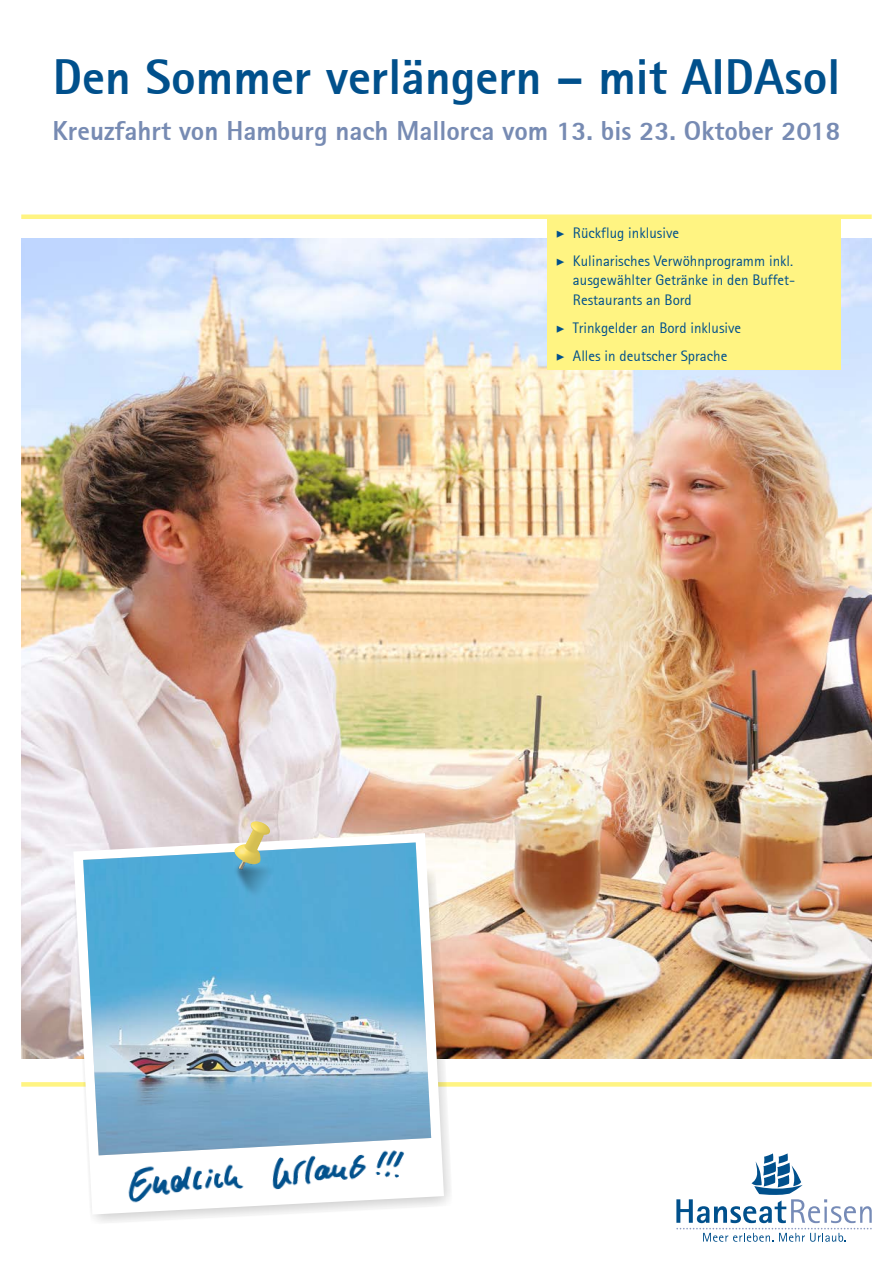
<style>
.page{position:relative;width:893px;height:1263px;background:#fff}
.page>*{position:absolute;margin:0;border:0;box-sizing:border-box;transform-origin:0 0}
.t1{font:800 49.5px "Rotis Sans Serif";color:#00508c}
.t2{font:800 27px "Rotis Sans Serif";color:#778bb3}
.t3{font:15px/28px "Rotis Sans Serif";color:#00508c}
.s1{font-family:"Minion Pro";font-weight:700;font-style:italic}
</style>
<div class="page">
<div style="left:21px;top:1082px;width:851px;height:5px;background:#fff482"></div>
<div style="left:21px;top:214px;width:851px;height:5px;background:#fff482"></div>
<svg style="left:676px;top:1153px;width:196px;height:89px"></svg>
<img style="left:21px;top:238px;width:851px;height:821px">
<div style="left:547px;top:219px;width:294px;height:150px;background:#fff482"></div>
<img style="left:67px;top:861px;width:393px;height:361px">
<svg style="left:73px;top:833px;width:371px;height:381px"></svg>
<img style="left:83px;top:842px;width:348px;height:313px">
<img style="left:234px;top:821px;width:42px;height:77px">
<img style="left:124px;top:1147px;width:286px;height:59px">
<h1 class="t1" style="left:53px;top:46px;width:789px">Den Sommer verlängern – mit AIDAsol</h1>
<h2 class="t2" style="left:52px;top:114px;width:789px">Kreuzfahrt von Hamburg nach Mallorca vom 13. bis 23. Oktober 2018</h2>
<p class="t3" style="left:556px;top:219px;width:239px"><span class="s1">▶</span> Rückflug inklusive<br><span class="s1">▶</span> Kulinarisches Verwöhnprogramm inkl.</p>
<p class="t3" style="left:573px;top:270px;width:224px;line-height:19.5px">ausgewählter Getränke in den Buffet-<br>Restaurants an Bord</p>
<p class="t3" style="left:556px;top:314px;width:187px"><span class="s1">▶</span> Trinkgelder an Bord inklusive <span class="s1">▶</span> Alles in deutscher Sprache</p>
</div>
